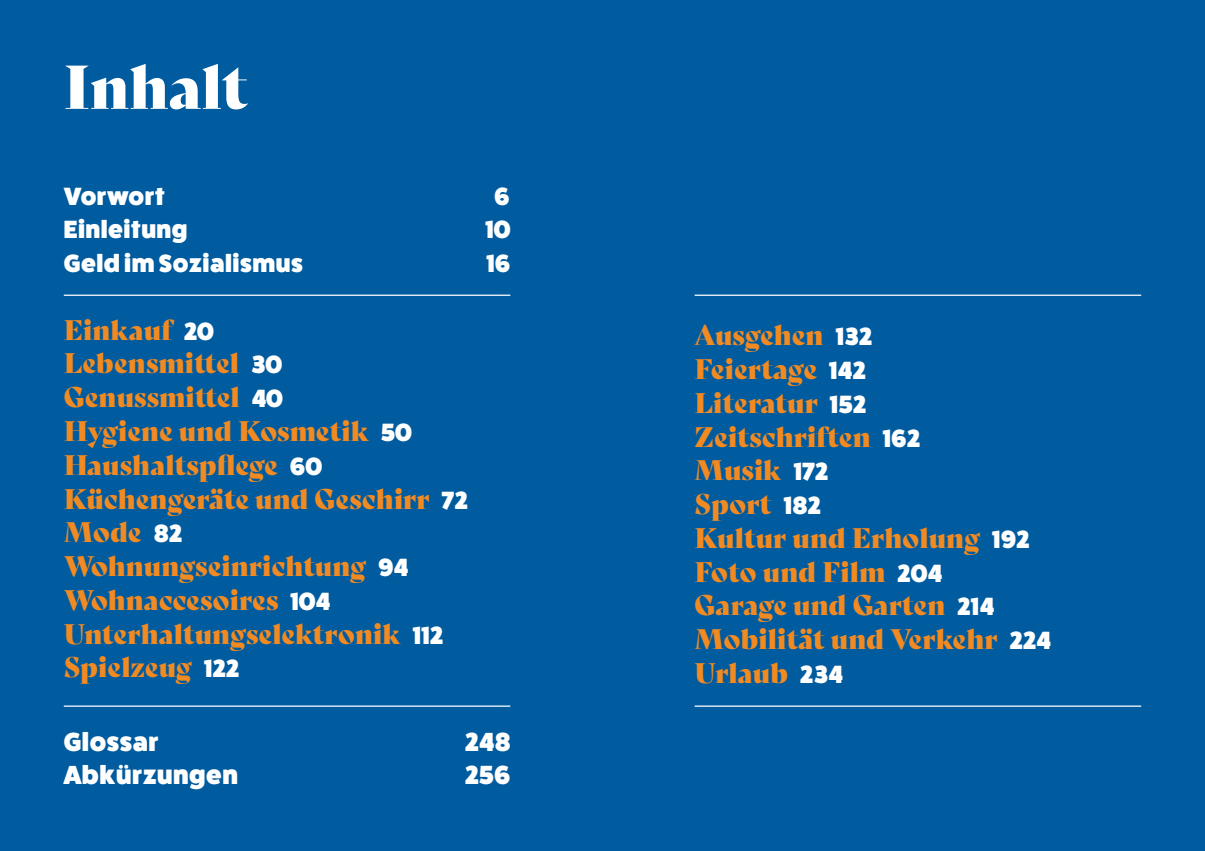
<style>
.page{position:relative;width:1205px;height:851px;background:#fff}
.page>*{position:absolute;margin:0;border:0;box-sizing:border-box;transform-origin:0 0}
.t1{font:60px "Bely Display";color:#fff}
.t2{font:27.5px/33.8px "Bely Display";color:#f28a22}
.t3{font:800 26.25px "Fat Frank";letter-spacing:.02em;color:#fff}
.t4{font:800 25px "Fat Frank";letter-spacing:.02em;color:#fff}
.s1{font-family:"Fat Frank";font-weight:800;font-size:25px;color:#fff}
</style>
<div class="page">
<div style="left:0;top:0;width:1205px;height:850px;background:#005b9f"></div>
<hr style="left:64px;top:294px;width:446px;height:2px;background:#fff">
<hr style="left:694px;top:294px;width:447px;height:2px;background:#fff">
<hr style="left:64px;top:705px;width:446px;height:1px;background:#fff">
<hr style="left:694px;top:705px;width:447px;height:1px;background:#fff">
<h1 class="t1" style="left:64px;top:39px;width:185px">Inhalt</h1>
<p class="t4" style="left:64px;top:182px;width:102px">Vorwort</p>
<p class="t4" style="left:495px;top:182px;width:17px">6</p>
<p class="t4" style="left:64px;top:215px;width:125px">Einleitung</p>
<p class="t4" style="left:485px;top:215px;width:26px">10</p>
<p class="t4" style="left:64px;top:249px;width:241px">Geld im Sozialismus</p>
<p class="t4" style="left:486px;top:249px;width:25px">16</p>
<p class="t2" style="left:64px;top:310px;width:405px">Einkauf <span class="s1">20<br></span>Lebensmittel <span class="s1">30<br></span>Genussmittel <span class="s1">40<br></span>Hygiene und Kosmetik <span class="s1">50<br></span>Haushaltspflege <span class="s1">60<br></span>Küchengeräte und Geschirr <span class="s1">72<br></span>Mode <span class="s1">82<br></span>Wohnungseinrichtung <span class="s1">94<br></span>Wohnaccesoires <span class="s1">104<br></span>Unterhaltungselektronik <span class="s1">112<br></span>Spielzeug <span class="s1">122</span></p>
<p class="t2" style="left:694px;top:316px;width:358px">Ausgehen <span class="s1">132<br></span>Feiertage <span class="s1">142<br></span>Literatur <span class="s1">152<br></span>Zeitschriften <span class="s1">162<br></span>Musik <span class="s1">172<br></span>Sport <span class="s1">182<br></span>Kultur und Erholung <span class="s1">192<br></span>Foto und Film <span class="s1">204<br></span>Garage und Garten <span class="s1">214<br></span>Mobilität und Verkehr <span class="s1">224<br></span>Urlaub <span class="s1">234</span></p>
<p class="t3" style="left:64px;top:726px;width:96px">Glossar</p>
<p class="t3" style="left:465px;top:726px;width:47px">248</p>
<p class="t3" style="left:64px;top:760px;width:176px">Abkürzungen</p>
<p class="t3" style="left:465px;top:760px;width:47px">256</p>
</div>
